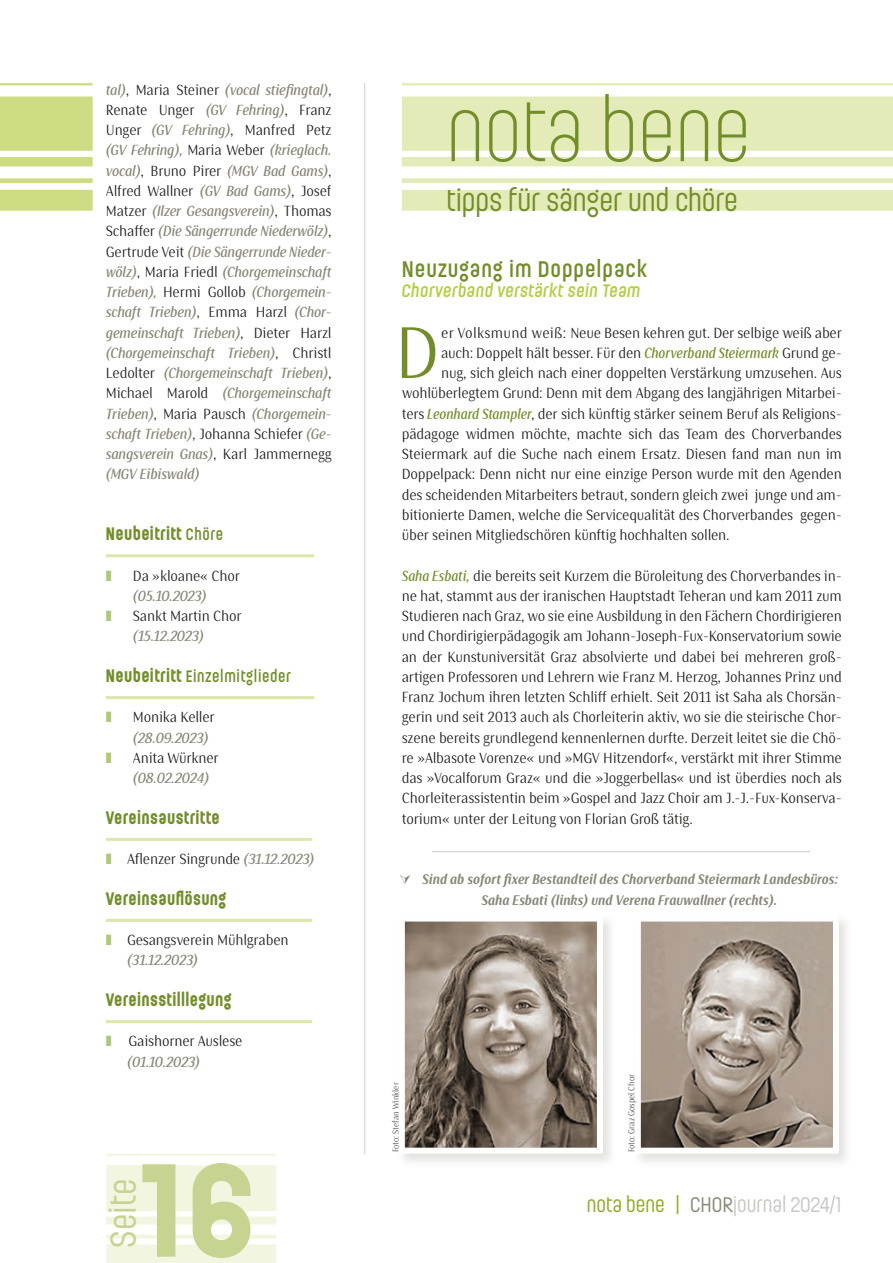
<style>
.page{position:relative;width:893px;height:1263px;background:#fff}
.page>*{position:absolute;margin:0;border:0;box-sizing:border-box;transform-origin:0 0}
.t1{font:700 132px "Ladislav";color:#c6d391}
.ÜS_1_auf_Linien{font:300 84px "Ladislav";color:#728d2a}
.nb_Fließtext_Initial{font:74.55px "Saya Semi Sans FY";color:#728d2a;scale:.95 1}
.t2{font:36px "Ladislav";color:#c6d391}
.t3{font:30px "Ladislav";letter-spacing:-.005em;color:#728d2a}
.nb_ÜS_2{font:600 22.5px "Ladislav";letter-spacing:.04em;color:#728d2a}
.t4{font:21px "Ladislav";color:#c6c8c4}
.Fließtext{font:700 18px "Ladislav";letter-spacing:.02em;color:#728d2a;scale:.95 1}
.nb_ÜS_2_sub{font:italic 600 18px "Ladislav";letter-spacing:.02em;color:#b4cd3f}
.ld_ÜS1{font:700 18px "Ladislav";letter-spacing:.02em;color:#728d2a;scale:.95 1}
.ld_ÜS1-2{font:600 16.5px "Ladislav";letter-spacing:.04em;color:#728d2a;scale:.95 1}
.nb_Fließtext_Initial-2{font:15px/20.2px "Saya Semi Sans FY";letter-spacing:-.015em;color:#1d1d1b;text-align:justify;scale:.95 1}
.Fließtext-2{font:italic 500 15px/20.2px "Saya Semi Sans FY";letter-spacing:-.015em;color:#878779;text-align:justify}
.Fließtext-3{font:15px/20.2px "Saya Semi Sans FY";letter-spacing:-.015em;color:#1d1d1b;scale:.95 1}
.Bildunterschrift{font:italic 700 14.25px/20.2px "Saya Semi Sans FY";color:#878779;text-align:center}
.ld_Fließtext{font:300 9px "Saya Semi Sans FY";color:#1d1d1b;scale:.9 1}
.s1{font-weight:400;font-style:normal;color:#1d1d1b}
.s2{font-weight:600;font-size:16.5px}
.s3{font-weight:700;font-size:18px}
.s4{color:#b0c875}
.s5{font-weight:500;font-style:italic;color:#878779}
.s6{font-weight:500;font-style:italic;color:#728d2a}
.s7{color:#91a924}
.s8{color:#878779}
</style>
<div class="page">
<hr style="left:106px;top:554px;width:208px;height:3px;background:#dce7aa">
<hr style="left:106px;top:696px;width:208px;height:3px;background:#dce7aa">
<hr style="left:106px;top:838px;width:206px;height:3px;background:#dce7aa">
<hr style="left:106px;top:919px;width:206px;height:3px;background:#dce7aa">
<hr style="left:106px;top:1020px;width:206px;height:3px;background:#dce7aa">
<hr style="left:402px;top:83px;width:491px;height:2px;background:#e3ebb8">
<div style="left:402px;top:96px;width:491px;height:55px;background:#e3ebb8"></div>
<div style="left:402px;top:157px;width:491px;height:9px;background:#e3ebb8"></div>
<div style="left:402px;top:178px;width:491px;height:5px;background:#e3ebb8"></div>
<div style="left:402px;top:190px;width:491px;height:21px;background:#e3ebb8"></div>
<hr style="left:106px;top:1154px;width:170px;height:2px;background:#f2f6e0">
<div style="left:106px;top:1165px;width:170px;height:46px;background:#f2f6e0"></div>
<div style="left:106px;top:1216px;width:170px;height:8px;background:#f2f6e0"></div>
<svg style="left:106px;top:1234px;width:170px;height:4px"></svg>
<div style="left:106px;top:1244px;width:170px;height:19px;background:#f2f6e0"></div>
<hr style="left:0;top:83px;width:93px;height:2px;background:#cddc82">
<div style="left:0;top:96px;width:93px;height:55px;background:#cddc82"></div>
<div style="left:0;top:157px;width:93px;height:9px;background:#cddc82"></div>
<div style="left:0;top:178px;width:93px;height:5px;background:#cddc82"></div>
<div style="left:0;top:190px;width:93px;height:21px;background:#cddc82"></div>
<div style="left:397px;top:913px;width:220px;height:255px;background:#c6c8c4;opacity:.5"></div>
<img style="left:406px;top:922px;width:190px;height:225px">
<div style="left:399px;top:915px;width:204px;height:239px;border:6px solid #fff"></div>
<hr style="left:364px;top:83px;width:1px;height:1071px;background:#dddddc">
<div style="left:633px;top:913px;width:220px;height:255px;background:#c6c8c4;opacity:.5"></div>
<img style="left:642px;top:922px;width:190px;height:225px">
<div style="left:635px;top:915px;width:204px;height:239px;border:6px solid #fff"></div>
<hr style="left:432px;top:851px;width:378px;height:1px;background:#d7d8d6">
<p class="Fließtext-2" style="left:106px;top:79px;width:227px">tal)<span class="s1">, Maria Steiner</span> (vocal stiefingtal)<span class="s1">, Renate Unger</span> (GV Fehring)<span class="s1">, Franz Unger</span> (GV Fehring)<span class="s1">, Manfred Petz </span>(GV Fehring), <span class="s1">Maria Weber</span> (krieglach. vocal)<span class="s1">, Bruno Pirer</span> (MGV Bad Gams)<span class="s1">, Alfred Wallner</span> (GV Bad Gams)<span class="s1">, Josef Matzer</span> (Ilzer Gesangsverein)<span class="s1">, Thomas Schaffer</span> (Die Sängerrunde Niederwölz)<span class="s1">, Gertrude Veit</span> (Die Sängerrunde Nieder&shy;wölz)<span class="s1">, Maria Friedl</span> (Chorgemeinschaft Trieben), <span class="s1">Hermi Gollob</span> (Chorgemein&shy;schaft Trieben)<span class="s1">, Emma Harzl</span> (Chor&shy;gemeinschaft Trieben)<span class="s1">, Dieter Harzl </span>(Chorgemeinschaft Trieben)<span class="s1">, Christl Ledolter</span> (Chorgemeinschaft Trieben)<span class="s1">, Michael Marold</span> (Chorgemeinschaft Trieben)<span class="s1">, Maria Pausch</span> (Chorgemein&shy;schaft Trieben)<span class="s1">, Johanna Schiefer</span> (Ge&shy;sangsverein Gnas)<span class="s1">, Karl Jammernegg </span>(MGV Eibiswald)</p>
<p class="ld_ÜS1" style="left:106px;top:523px;width:125px">Neubeitritt <span class="s2">Chöre</span></p>
<p class="Fließtext-3" style="left:133px;top:565px;width:114px">Da »kloane« Chor</p>
<p class="Fließtext-2" style="left:133px;top:585px;width:75px">(05.10.2023)</p>
<p class="Fließtext-3" style="left:133px;top:605px;width:116px">Sankt Martin Chor</p>
<p class="Fließtext-2" style="left:133px;top:626px;width:72px">(15.12.2023)</p>
<p class="ld_ÜS1-2" style="left:106px;top:666px;width:197px"><span class="s3">Neubeitritt</span> Einzelmitglieder</p>
<p class="Fließtext-3" style="left:133px;top:707px;width:88px">Monika Keller</p>
<p class="Fließtext-2" style="left:133px;top:727px;width:77px">(28.09.2023)</p>
<p class="Fließtext-3" style="left:133px;top:747px;width:92px">Anita Würkner</p>
<p class="Fließtext-2" style="left:133px;top:767px;width:78px">(08.02.2024)</p>
<p class="Fließtext" style="left:106px;top:806px;width:121px">Vereinsaustritte</p>
<p class="Fließtext-3" style="left:106px;top:848px;width:221px"><span class="s4">❚</span> Aflenzer Singrunde <span class="s5">(31.12.2023)</span></p>
<p class="Fließtext" style="left:106px;top:887px;width:128px">Vereinsauflösung</p>
<p class="Fließtext-3" style="left:106px;top:929px;width:194px"><span class="s4">❚</span> Gesangsverein Mühlgraben</p>
<p class="Fließtext-2" style="left:127px;top:950px;width:72px">(31.12.2023)</p>
<p class="Fließtext" style="left:106px;top:988px;width:134px">Vereinsstilllegung</p>
<p class="Fließtext-3" style="left:127px;top:1031px;width:123px;text-indent:-21px"><span class="s4">❚</span> Gaishorner Auslese <span class="s5">(01.10.2023)</span></p>
<p class="t1" style="left:140px;top:1128px;width:117px">16</p>
<p class="t2" style="left:101px;top:1247px;width:71px;rotate:-90deg">Seite</p>
<p class="ÜS_1_auf_Linien" style="left:446px;top:80px;width:306px">nota bene</p>
<p class="t3" style="left:446px;top:182px;width:293px">tipps für sänger und chöre</p>
<p class="nb_ÜS_2" style="left:402px;top:255px;width:247px">Neuzugang im Doppelpack</p>
<p class="nb_ÜS_2_sub" style="left:402px;top:280px;width:240px">Chorverband verstärkt sein Team</p>
<p class="nb_Fließtext_Initial" style="left:395px;top:307px;width:49px">D</p>
<p class="nb_Fließtext_Initial-2" style="left:441px;top:322px;width:424px">er Volksmund weiß: Neue Besen kehren gut. Der selbige weiß aber</p>
<p class="nb_Fließtext_Initial-2" style="left:441px;top:342px;width:423px">auch: Doppelt hält besser. Für den <span class="s6">Chorverband Steiermark</span> Grund ge-</p>
<p class="nb_Fließtext_Initial-2" style="left:441px;top:362px;width:423px">nug, sich gleich nach einer doppelten Verstärkung umzusehen. Aus</p>
<p class="nb_Fließtext_Initial-2" style="left:402px;top:383px;width:465px">wohlüberlegtem Grund: Denn mit dem Abgang des langjährigen Mitarbei-</p>
<p class="nb_Fließtext_Initial-2" style="left:402px;top:403px;width:465px">ters <span class="s6">Leonhard Stampler</span>, der sich künftig stärker seinem Beruf als Religions-</p>
<p class="nb_Fließtext_Initial-2" style="left:402px;top:423px;width:465px">pädagoge widmen möchte, machte sich das Team des Chorverbandes</p>
<p class="nb_Fließtext_Initial-2" style="left:402px;top:443px;width:465px">Steiermark auf die Suche nach einem Ersatz. Diesen fand man nun im</p>
<p class="nb_Fließtext_Initial-2" style="left:402px;top:464px;width:465px">Doppelpack: Denn nicht nur eine einzige Person wurde mit den Agenden</p>
<p class="nb_Fließtext_Initial-2" style="left:402px;top:484px;width:465px">des scheidenden Mitarbeiters betraut, sondern gleich zwei junge und am-</p>
<p class="nb_Fließtext_Initial-2" style="left:402px;top:504px;width:465px">bitionierte Damen, welche die Servicequalität des Chorverbandes gegen-</p>
<p class="nb_Fließtext_Initial-2" style="left:402px;top:524px;width:347px">über seinen Mitgliedschören künftig hochhalten sollen.</p>
<p class="nb_Fließtext_Initial-2" style="left:402px;top:565px;width:465px"><span class="s6">Saha Esbati,</span> die bereits seit Kurzem die Büroleitung des Chorverbandes in&shy;ne hat, stammt aus der iranischen Hauptstadt Teheran und kam 2011 zum Studieren nach Graz, wo sie eine Ausbildung in den Fächern Chordirigieren und Chordirigierpädagogik am Johann-Joseph-Fux-Konservatorium sowie an der Kunstuniversität Graz absolvierte und dabei bei mehreren groß&shy;artigen Professoren und Lehrern wie Franz M. Herzog, Johannes Prinz und Franz Jochum ihren letzten Schliff erhielt. Seit 2011 ist Saha als Chorsän&shy;gerin und seit 2013 auch als Chorleiterin aktiv, wo sie die steirische Chor&shy;szene bereits grundlegend kennenlernen durfte. Derzeit leitet sie die Chö&shy;re »Albasote Vorenze« und »MGV Hitzendorf«, verstärkt mit ihrer Stimme das »Vocalforum Graz« und die »Joggerbellas« und ist überdies noch als Chorleiterassistentin beim »Gospel and Jazz Choir am J.-J.-Fux-Konserva&shy;torium« unter der Leitung von Florian Groß tätig.</p>
<p class="Bildunterschrift" style="left:422px;top:869px;width:417px">Sind ab sofort fixer Bestandteil des Chorverband Steiermark Landesbüros:<br>Saha Esbati (links) und Verena Frauwallner (rechts).</p>
<p class="ld_Fließtext" style="left:390px;top:1152px;width:79px;rotate:-90deg">Foto: Stefan Winkler</p>
<p class="ld_Fließtext" style="left:626px;top:1152px;width:89px;rotate:-90deg">Foto: Graz Gospel Chor</p>
<p class="t4" style="left:587px;top:1191px;width:257px"><span class="s7">nota bene |</span> <span class="s8">CHOR</span>journal 2024/1</p>
</div>
